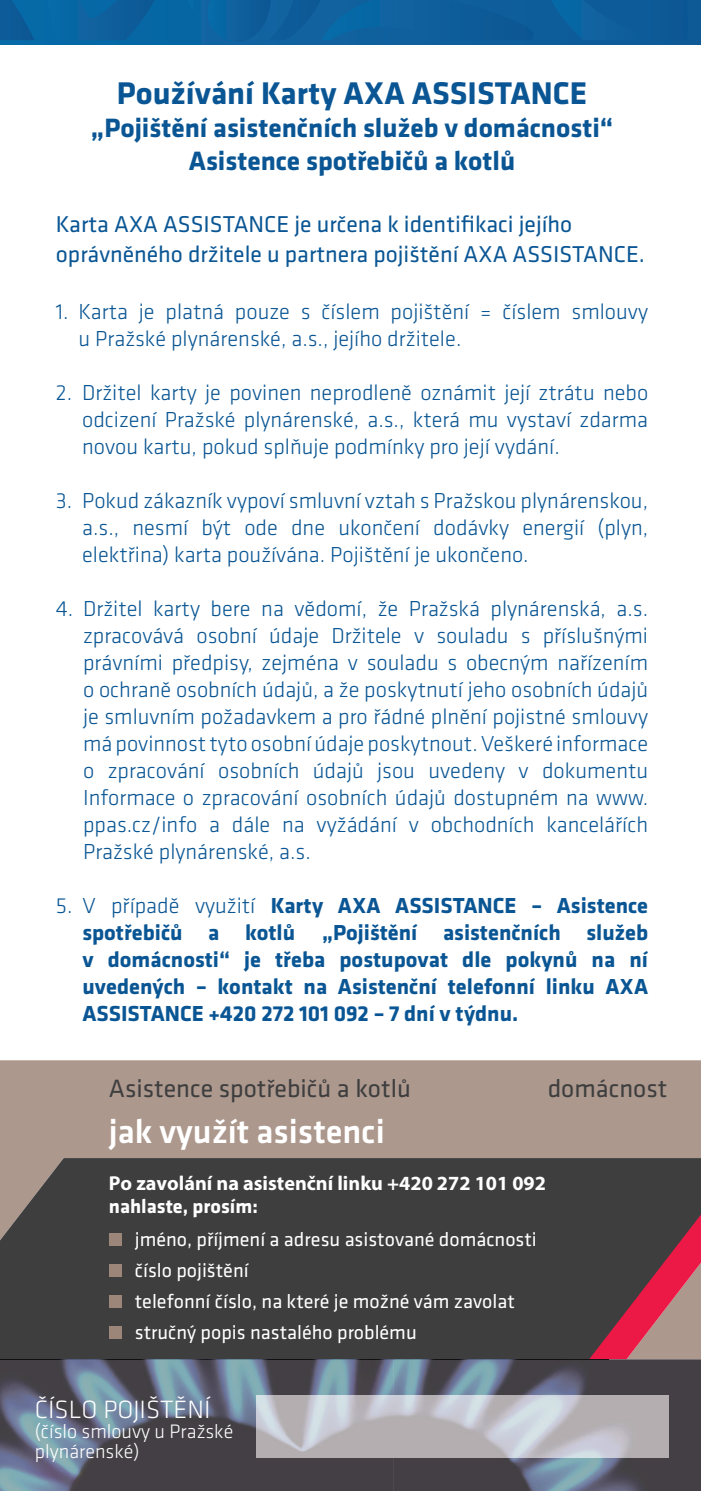
<style>
.page{position:relative;width:701px;height:1491px;background:#fff}
.page>*{position:absolute;margin:0;border:0;box-sizing:border-box;transform-origin:0 0}
.t1{font:500 34.5px "Klavika";color:#fff}
.t2{font:700 32.5px "Klavika";color:#0a5694}
.t3{font:700 27.5px/33px "Klavika";color:#0a5694;text-align:center}
.t4{font:26px "Klavika";color:#3e3e3f}
.t5{font:300 26px "Klavika";color:#fff}
.t6{font:23.75px/30px "Klavika";color:#0a5694}
.t7{font:300 22.5px/27px "Klavika";color:#0a5694;text-align:justify}
.t8{font:700 22.5px/27px "Klavika";color:#0a5694;text-align:justify}
.t9{font:20.25px/31px "Klavika";color:#fff}
.t10{font:700 20.25px "Myriad Pro";color:#fff}
.t11{font:300 20.25px/20.2px "Klavika";color:#fff}
.t12{font:700 20.25px "Klavika";color:#fff}
.s1{font-weight:300}
</style>
<div class="page">
<div style="left:0;top:1060px;width:700px;height:97px;background:#ac988d"></div>
<div style="left:0;top:1157px;width:700px;height:202px;background:#3e3e3f"></div>
<div style="left:109px;top:1233px;width:12px;height:12px;background:#9b8679"></div>
<div style="left:109px;top:1264px;width:12px;height:12px;background:#9b8679"></div>
<div style="left:109px;top:1295px;width:12px;height:12px;background:#9b8679"></div>
<div style="left:109px;top:1326px;width:12px;height:12px;background:#9b8679"></div>
<svg style="left:589px;top:1184px;width:111px;height:175px;background:#79454e"></svg>
<img style="left:0;top:1359px;width:700px;height:131px">
<img style="left:0;top:1359px;width:608px;height:1px">
<img style="left:256px;top:1395px;width:412px;height:62px">
<div style="left:0;top:0;width:700px;height:45px;background:#0d629f"></div>
<svg style="left:260px;top:0;width:273px;height:40px"></svg>
<svg style="left:660px;top:0;width:28px;height:40px"></svg>
<svg style="left:16px;top:8px;width:18px;height:32px"></svg>
<h2 class="t2" style="left:117px;top:76px;width:471px">Používání Karty AXA ASSISTANCE</h2>
<p class="t3" style="left:91px;top:112px;width:523px">„Pojištění asistenčních služeb v domácnosti“<br>Asistence spotřebičů a kotlů</p>
<p class="t6" style="left:56px;top:209px;width:590px">Karta AXA ASSISTANCE je určena k identifikaci jejího oprávněného držitele u partnera pojištění AXA ASSISTANCE.</p>
<p class="t7" style="left:79px;top:298px;width:570px;text-indent:-23px">1. Karta je platná pouze s číslem pojištění = číslem smlouvy u Pražské plynárenské, a.s., jejího držitele.</p>
<p class="t7" style="left:82px;top:379px;width:567px;text-indent:-26px">2. Držitel karty je povinen neprodleně oznámit její ztrátu nebo odcizení Pražské plynárenské, a.s., která mu vystaví zdarma novou kartu, pokud splňuje podmínky pro její vydání.</p>
<p class="t7" style="left:82px;top:487px;width:567px;text-indent:-26px">3. Pokud zákazník vypoví smluvní vztah s Pražskou plynárenskou, a.s., nesmí být ode dne ukončení dodávky energií (plyn, elektřina) karta používána. Pojištění je ukončeno.</p>
<p class="t7" style="left:83px;top:595px;width:566px;text-indent:-27px">4. Držitel karty bere na vědomí, že Pražská plynárenská, a.s. zpracovává osobní údaje Držitele v souladu s příslušnými právními předpisy, zejména v souladu s obecným nařízením o ochraně osobních údajů, a že poskytnutí jeho osobních údajů je smluvním požadavkem a pro řádné plnění pojistné smlouvy má povinnost tyto osobní údaje poskytnout. Veškeré informace o zpracování osobních údajů jsou uvedeny v dokumentu Informace o zpracování osobních údajů dostupném na www. ppas.cz/info a dále na vyžádání v obchodních kancelářích Pražské plynárenské, a.s.</p>
<p class="t8" style="left:82px;top:892px;width:567px;text-indent:-26px"><span class="s1">5. V případě využití</span> Karty AXA ASSISTANCE – Asistence spotřebičů a kotlů „Pojištění asistenčních služeb v domácnosti“ je třeba postupovat dle pokynů na ní uvedených – kontakt na Asistenční telefonní linku AXA ASSISTANCE +420 272 101 092 – 7 dní v týdnu.</p>
<p class="t4" style="left:109px;top:1074px;width:303px">Asistence spotřebičů a kotlů</p>
<p class="t4" style="left:547px;top:1074px;width:121px">domácnost</p>
<h1 class="t1" style="left:109px;top:1112px;width:277px">jak využít asistenci</h1>
<p class="t10" style="left:109px;top:1169px;width:438px">Po zavolání na asistenční linku +420 272 101 092</p>
<p class="t12" style="left:109px;top:1195px;width:150px">nahlaste, prosím:</p>
<p class="t9" style="left:135px;top:1223px;width:403px">jméno, příjmení a adresu asistované domácnosti číslo pojištění<br>telefonní číslo, na které je možné vám zavolat stručný popis nastalého problému</p>
<p class="t5" style="left:35px;top:1394px;width:177px">ČÍSLO POJIŠTĚNÍ</p>
<p class="t11" style="left:35px;top:1421px;width:200px">(číslo smlouvy u Pražské plynárenské)</p>
</div>
